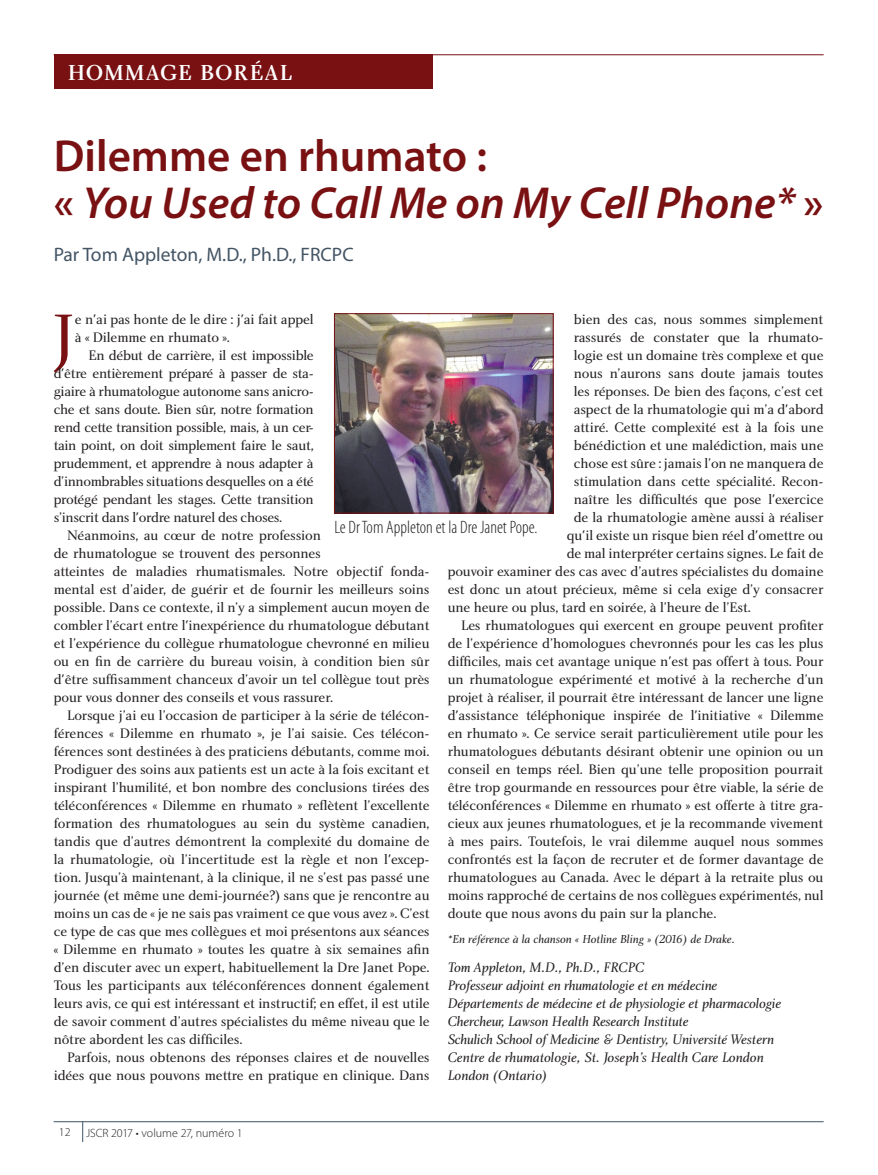
<style>
.page{position:relative;width:878px;height:1175px;background:#fff}
.page>*{position:absolute;margin:0;border:0;box-sizing:border-box;transform-origin:0 0}
.Drop_capital_first_p{font:68.25px "Charlotte Book Plain";color:#791113}
.Header__article_titl{font:italic 600 45px/46.5px "Myriad Pro";color:#791113}
.top_heading_-_in_box{font:22.5px "Charlotte Medium Plain";letter-spacing:.045em;color:#fff}
.Byline{font:19.5px "Myriad Pro";color:#435464}
.Photo_caption_style{font:300 condensed 18px "Myriad Pro";color:#231f20}
.body_text_first_line{font:14.25px/18px "Charlotte Book Plain";letter-spacing:-.01em;color:#231f20;text-align:justify}
.Author_affiliations{font:14.25px "Charlotte Book Italic Plain";letter-spacing:-.01em;color:#231f20}
.Drop_capital_first_p-2{font:14.25px/18px "Charlotte Book Plain";letter-spacing:-.01em;color:#231f20}
.body_text_first_line-2{font:12px "Charlotte Book Italic Plain";color:#231f20}
.footer{font:300 12px "Myriad Pro";color:#231f20}
.footer_page_number{font:300 12px "Myriad Pro";color:#231f20}
.s1{font-style:normal}
</style>
<div class="page">
<hr style="left:54px;top:54px;width:769px;height:1px;background:#791113">
<div style="left:54px;top:55px;width:378px;height:34px;background:#791113"></div>
<hr style="left:54px;top:1121px;width:769px;height:1px;background:#3e5364">
<svg style="left:82px;top:1121px;width:1px;height:21px"></svg>
<img style="left:336px;top:315px;width:215px;height:196px">
<div style="left:334px;top:313px;width:219px;height:200px;border:1px solid #791113"></div>
<p class="top_heading_-_in_box" style="left:68px;top:59px;width:226px">HOMMAGE BORÉAL</p>
<p class="Header__article_titl" style="left:54px;top:132px;width:771px"><span class="s1">Dilemme en rhumato :<br>«</span> You Used to Call Me on My Cell Phone* <span class="s1">»</span></p>
<p class="Byline" style="left:54px;top:243px;width:301px">Par Tom Appleton, M.D., Ph.D., FRCPC</p>
<p class="Drop_capital_first_p" style="left:53px;top:297px;width:24px">J</p>
<p class="Drop_capital_first_p-2" style="left:75px;top:310px;width:240px">e n'ai pas honte de le dire : j'ai fait appel à « Dilemme en rhumato ».</p>
<p class="body_text_first_line" style="left:574px;top:310px;width:251px">bien des cas, nous sommes simplement</p>
<p class="body_text_first_line" style="left:574px;top:328px;width:251px">rassurés de constater que la rhumato-</p>
<p class="body_text_first_line" style="left:574px;top:346px;width:251px">logie est un domaine très complexe et que</p>
<p class="body_text_first_line" style="left:574px;top:364px;width:251px">nous n’aurons sans doute jamais toutes</p>
<p class="body_text_first_line" style="left:574px;top:382px;width:251px">les réponses. De bien des façons, c’est cet</p>
<p class="body_text_first_line" style="left:574px;top:400px;width:251px">aspect de la rhumatologie qui m’a d'abord</p>
<p class="body_text_first_line" style="left:574px;top:418px;width:251px">attiré. Cette complexité est à la fois une</p>
<p class="body_text_first_line" style="left:574px;top:436px;width:251px">bénédiction et une malédiction, mais une</p>
<p class="body_text_first_line" style="left:574px;top:454px;width:251px">chose est sûre : jamais l’on ne manquera de</p>
<p class="body_text_first_line" style="left:574px;top:472px;width:251px">stimulation dans cette spécialité. Recon-</p>
<p class="body_text_first_line" style="left:574px;top:490px;width:251px">naître les difficultés que pose l'exercice</p>
<p class="body_text_first_line" style="left:574px;top:508px;width:251px">de la rhumatologie amène aussi à réaliser</p>
<p class="body_text_first_line" style="left:566px;top:526px;width:258px">qu'il existe un risque bien réel d'omettre ou</p>
<p class="body_text_first_line" style="left:566px;top:544px;width:258px">de mal interpréter certains signes. Le fait de</p>
<p class="body_text_first_line" style="left:447px;top:562px;width:377px">pouvoir examiner des cas avec d’autres spécialistes du domaine</p>
<p class="body_text_first_line" style="left:447px;top:580px;width:377px">est donc un atout précieux, même si cela exige d’y consacrer</p>
<p class="body_text_first_line" style="left:447px;top:598px;width:305px">une heure ou plus, tard en soirée, à l’heure de l’Est.</p>
<p class="body_text_first_line" style="left:447px;top:616px;width:377px;text-indent:14px">Les rhumatologues qui exercent en groupe peuvent profiter de l’expérience d’homologues chevronnés pour les cas les plus difficiles, mais cet avantage unique n'est pas offert à tous. Pour un rhumatologue expérimenté et motivé à la recherche d’un projet à réaliser, il pourrait être intéressant de lancer une ligne d'assistance téléphonique inspirée de l'initiative « Dilemme en rhumato ». Ce service serait particulièrement utile pour les rhumatologues débutants désirant obtenir une opinion ou un conseil en temps réel. Bien qu’une telle proposition pourrait être trop gourmande en ressources pour être viable, la série de téléconférences « Dilemme en rhumato » est offerte à titre gra&shy;cieux aux jeunes rhumatologues, et je la recommande vivement à mes pairs. Toutefois, le vrai dilemme auquel nous sommes confrontés est la façon de recruter et de former davantage de rhumatologues au Canada. Avec le départ à la retraite plus ou moins rapproché de certains de nos collègues expérimentés, nul doute que nous avons du pain sur la planche.</p>
<p class="body_text_first_line-2" style="left:447px;top:932px;width:289px">*En référence à la chanson « Hotline Bling » (2016) de Drake.</p>
<p class="Author_affiliations" style="left:447px;top:959px;width:198px">Tom Appleton, M.D., Ph.D., FRCPC</p>
<p class="Author_affiliations" style="left:447px;top:977px;width:271px">Professeur adjoint en rhumatologie et en médecine</p>
<p class="Author_affiliations" style="left:447px;top:995px;width:335px">Départements de médecine et de physiologie et pharmacologie</p>
<p class="Author_affiliations" style="left:447px;top:1013px;width:242px">Chercheur, Lawson Health Research Institute</p>
<p class="Author_affiliations" style="left:447px;top:1031px;width:328px">Schulich School of Medicine &amp; Dentistry, Université Western</p>
<p class="Author_affiliations" style="left:447px;top:1049px;width:317px">Centre de rhumatologie, St. Joseph’s Health Care London</p>
<p class="Author_affiliations" style="left:447px;top:1067px;width:101px">London (Ontario)</p>
<p class="body_text_first_line" style="left:54px;top:346px;width:261px;text-indent:35px">En début de carrière, il est impossible d'être entièrement préparé à passer de sta&shy;giaire à rhumatologue autonome sans anicro&shy;che et sans doute. Bien sûr, notre formation rend cette transition possible, mais, à un cer&shy;tain point, on doit simplement faire le saut, prudemment, et apprendre à nous adapter à d’innombrables situations desquelles on a été protégé pendant les stages. Cette transition s’inscrit dans l'ordre naturel des choses.</p>
<p class="body_text_first_line" style="left:54px;top:526px;width:377px;text-align:left;text-indent:14px">Néanmoins, au cœur de notre profession<br>de rhumatologue se trouvent des personnes<br>atteintes de maladies rhumatismales. Notre objectif fonda&shy;mental est d’aider, de guérir et de fournir les meilleurs soins possible. Dans ce contexte, il n’y a simplement aucun moyen de combler l’écart entre l'inexpérience du rhumatologue débutant et l’expérience du collègue rhumatologue chevronné en milieu ou en fin de carrière du bureau voisin, à condition bien sûr d'être suffisamment chanceux d’avoir un tel collègue tout près pour vous donner des conseils et vous rassurer.</p>
<p class="body_text_first_line" style="left:54px;top:706px;width:377px;text-indent:14px">Lorsque j’ai eu l’occasion de participer à la série de télécon&shy;férences « Dilemme en rhumato », je l’ai saisie. Ces télécon&shy;férences sont destinées à des praticiens débutants, comme moi.<br>Prodiguer des soins aux patients est un acte à la fois excitant et inspirant l’humilité, et bon nombre des conclusions tirées des téléconférences « Dilemme en rhumato » reflètent l’excellente formation des rhumatologues au sein du système canadien, tandis que d’autres démontrent la complexité du domaine de la rhumatologie, où l’incertitude est la règle et non l'excep&shy;tion. Jusqu’à maintenant, à la clinique, il ne s’est pas passé une journée (et même une demi-journée?) sans que je rencontre au moins un cas de « je ne sais pas vraiment ce que vous avez ». C’est ce type de cas que mes collègues et moi présentons aux séances « Dilemme en rhumato » toutes les quatre à six semaines afin d’en discuter avec un expert, habituellement la Dre Janet Pope.<br>Tous les participants aux téléconférences donnent également leurs avis, ce qui est intéressant et instructif; en effet, il est utile de savoir comment d’autres spécialistes du même niveau que le nôtre abordent les cas difficiles.</p>
<p class="body_text_first_line" style="left:54px;top:1048px;width:377px;text-align:right">Parfois, nous obtenons des réponses claires et de nouvelles idées que nous pouvons mettre en pratique en clinique. Dans</p>
<p class="Photo_caption_style" style="left:334px;top:518px;width:205px">Le Dr Tom Appleton et la Dre Janet Pope.</p>
<p class="footer_page_number" style="left:59px;top:1125px;width:13px">12</p>
<p class="footer" style="left:86px;top:1126px;width:158px">JSCR 2017 • volume 27, numéro 1</p>
</div>
